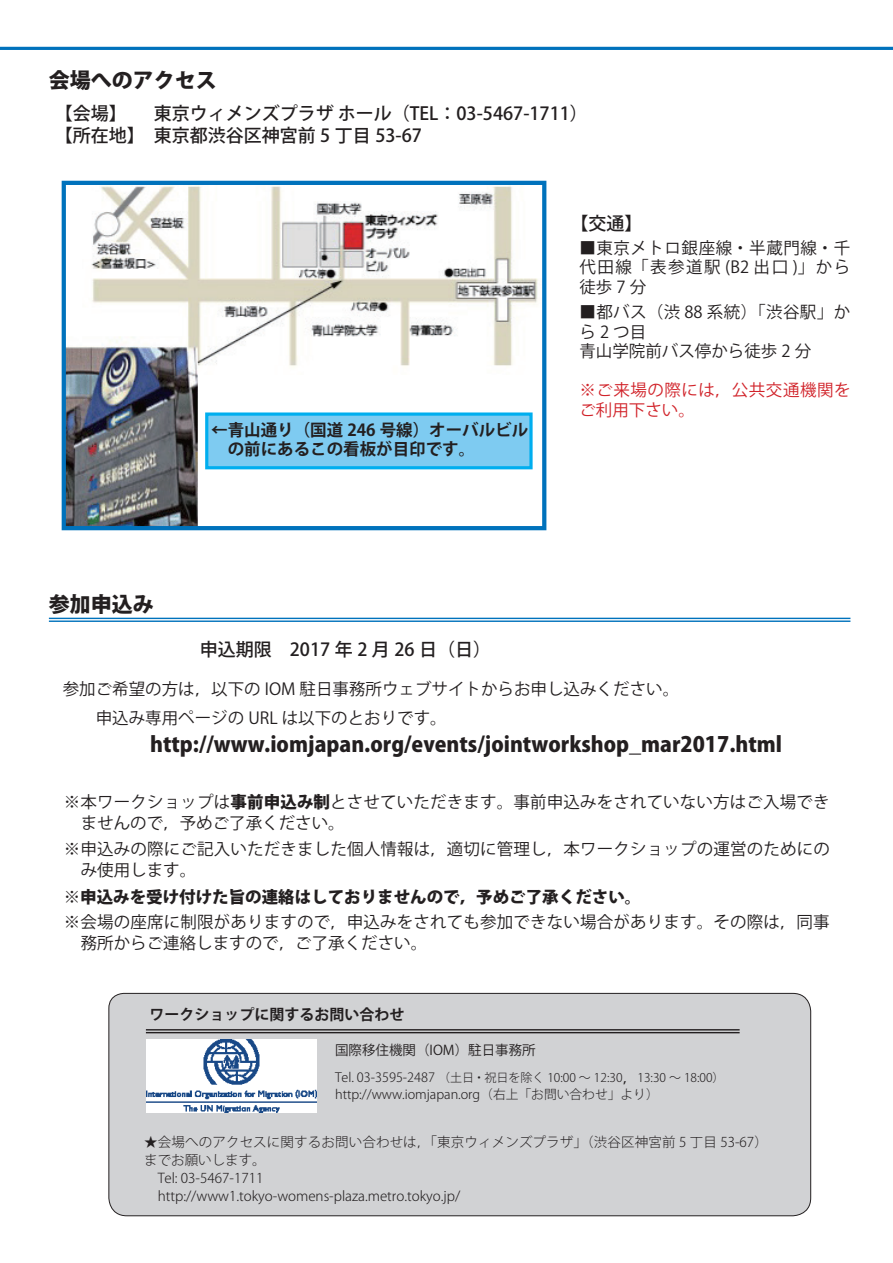
<style>
.page{position:relative;width:893px;height:1263px;background:#fff}
.page>*{position:absolute;margin:0;border:0;box-sizing:border-box;transform-origin:0 0}
.t1{font:800 21px "Koz Go Pro";color:#231f20}
.t2{font:500 18px/22.5px "Koz Go Pro";color:#231f20}
.t3{font:16.5px/19.5px "Koz Go Pro";letter-spacing:.01em;color:#231f20}
.t4{font:700 16.5px/19.5px "Koz Go Pro";color:#231f20}
.t5{font:16.5px/19.5px "Koz Go Pro";letter-spacing:.03em;color:#d1232a}
.t6{font:700 15px "Koz Go Pro";color:#231f20}
.t7{font:300 13.5px/18px "Koz Go Pro";color:#231f20}
.t8{font:13.5px "Koz Go Pro";color:#231f20}
.t9{font:300 12.75px "Koz Go Pro";color:#231f20}
.t10{font:300 12px "Koz Go Pro";color:#231f20}
.s1{font-weight:800}
.s2{font-size:12.75px}
.s3{font-weight:400;font-size:15px}
</style>
<div class="page">
<hr style="left:0;top:47px;width:893px;height:3px;background:#0072bc">
<hr style="left:49px;top:618px;width:801px;height:1px;background:#0072bc">
<hr style="left:49px;top:620px;width:801px;height:2px;background:#0072bc">
<div style="left:108px;top:992px;width:703px;height:224px;background:#d1d2d4"></div>
<hr style="left:146px;top:1029px;width:594px;height:1px;background:#231f20">
<hr style="left:146px;top:1032px;width:594px;height:1px;background:#231f20">
<img style="left:67px;top:186px;width:471px;height:339px">
<div style="left:62px;top:181px;width:484px;height:349px;border:4px solid #0072bc"></div>
<img style="left:147px;top:1040px;width:170px;height:73px">
<div style="left:205px;top:412px;width:328px;height:57px;background:#7ecbf1;border:3px solid #00aeef"></div>
<p class="t1" style="left:49px;top:67px;width:170px">会場へのアクセス</p>
<p class="t2" style="left:55px;top:103px;width:535px">【会場】　　東京ウィメンズプラザホール（TEL：03-5467-1711(【所在地】　東京都渋谷区神宮前 5 丁目 53-67</p>
<p class="t4" style="left:211px;top:421px;width:319px">←青山通り（国道 246 号線）オーバルビル　の前にあるこの看板が目印です。</p>
<p class="t2" style="left:570px;top:213px;width:73px">【交通【</p>
<p class="t3" style="left:579px;top:238px;width:273px;text-align:justify">■東京メトロ銀座線・半蔵門線・千代田線「表参道駅 2B ( 出口 )」から徒歩7分</p>
<p class="t3" style="left:579px;top:303px;width:272px">■都バス（渋 88 系統）「渋谷駅」から2 つ目<br>青山学院前バス停から徒歩 2 分</p>
<p class="t5" style="left:579px;top:381px;width:273px">※ご来場の際には，公共交通機関をご利用下さい。</p>
<p class="t1" style="left:49px;top:590px;width:107px">参加申込み</p>
<p class="t2" style="left:200px;top:639px;width:293px">申込期限　2017 年 2 月 26 日（日(</p>
<p class="t3" style="left:63px;top:675px;width:618px;line-height:28.5px">参加ご希望の方は，以下の IOM 駐日事務所ウェブサイトからお申し込みください。　　申込み専用ページの URL は以下のとおりです。</p>
<p class="t1" style="left:150px;top:730px;width:633px">http://www.iomjapan.org/events/jointworkshop_mar2017.html</p>
<p class="t3" style="left:81px;top:791px;width:750px;line-height:21px;text-indent:-17px">※本ワークショップは<span class="s1">事前申込み制</span>とさせていただきます。事前申込みをされていない方はご入場できませんので，予めご了承ください。</p>
<p class="t3" style="left:81px;top:839px;width:751px;line-height:21px;text-indent:-17px">※申込みの際にご記入いただきました個人情報は，適切に管理し，本ワークショップの運営のためにのみ使用します。</p>
<p class="t3" style="left:64px;top:885px;width:767px;line-height:25.2px">※<span class="s1">申込みを受け付けた旨の連絡はしておりませんので，予めご了承ください。<br></span>※会場の座席に制限がありますので，申込みをされても参加できない場合があります。その際は，同事</p>
<p class="t3" style="left:81px;top:934px;width:348px">務所からご連絡しますので，ご了承ください。</p>
<p class="t6" style="left:149px;top:1005px;width:257px">ワークショップに関するお問い合わせ</p>
<p class="t8" style="left:335px;top:1041px;width:202px">国際移住機関（IOM）駐日事務所</p>
<p class="t10" style="left:335px;top:1070px;width:391px"><span class="s2">Tel. 03-3595-2487</span> （土日・祝日を除く 10:00 ~ 12:30<span class="s3">，</span>13:30 ~ 18:00(</p>
<p class="t9" style="left:335px;top:1086px;width:325px">http://www.iomjapan.org（右上「お問い合わせ」より(</p>
<p class="t7" style="left:144px;top:1133px;width:625px">★会場へのアクセスに関するお問い合わせは「，東京ウィメンズプラザ」（渋谷区神宮前 5 丁目 53-67(までお願いします。<br>　Tel: 03-5467-1711<br>　http://www1.tokyo-womens-plaza.metro.tokyo j p. /</p>
</div>
